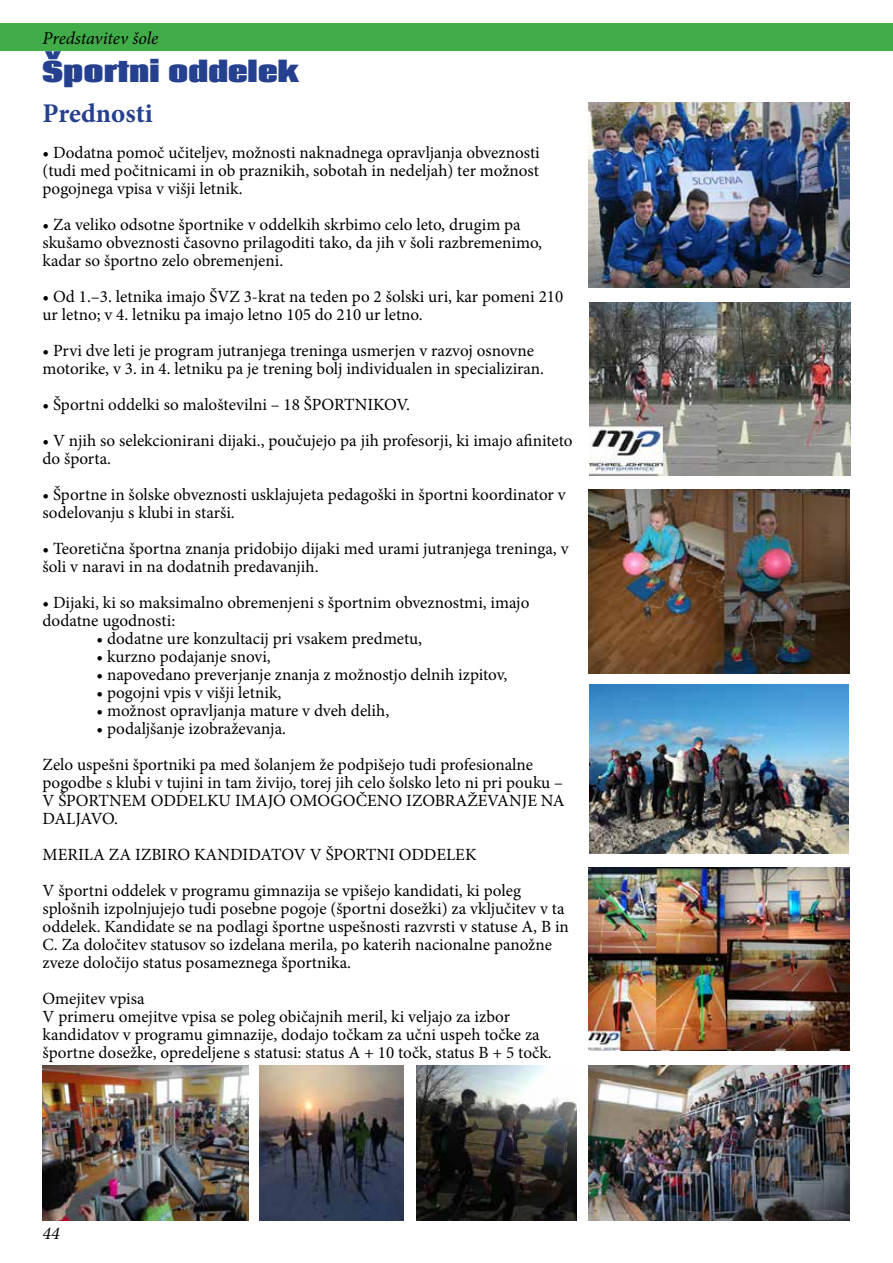
<style>
.page{position:relative;width:893px;height:1263px;background:#fff}
.page>*{position:absolute;margin:0;border:0;box-sizing:border-box;transform-origin:0 0}
.t1{font:800 27px "Coda";color:#25408f}
.t2{font:700 27px "Minion Pro";color:#25408f}
.t3{font:italic 18px "Minion Pro";letter-spacing:-.005em;color:#000}
.t4{font:17.1px/18px "Minion Pro";color:#000}
</style>
<div class="page">
<img style="left:589px;top:102px;width:260px;height:185px">
<img style="left:259px;top:1065px;width:145px;height:155px">
<img style="left:589px;top:490px;width:260px;height:183px">
<img style="left:590px;top:302px;width:260px;height:173px">
<img style="left:589px;top:685px;width:260px;height:168px">
<img style="left:43px;top:1065px;width:206px;height:155px">
<img style="left:589px;top:1065px;width:260px;height:155px">
<img style="left:589px;top:867px;width:260px;height:183px">
<img style="left:417px;top:1065px;width:160px;height:155px">
<div style="left:0;top:23px;width:893px;height:28px;background:#41ad49"></div>
<p class="t3" style="left:43px;top:26px;width:117px">Predstavitev šole</p>
<h1 class="t1" style="left:43px;top:47px;width:258px">Športni oddelek</h1>
<h1 class="t2" style="left:43px;top:94px;width:112px">Prednosti</h1>
<p class="t4" style="left:43px;top:143px;width:499px;text-align:justify">• Dodatna pomoč učiteljev, možnosti naknadnega opravljanja obveznosti (tudi med počitnicami in ob praznikih, sobotah in nedeljah) ter možnost pogojnega vpisa v višji letnik.</p>
<p class="t4" style="left:43px;top:215px;width:501px">• Za veliko odsotne športnike v oddelkih skrbimo celo leto, drugim pa skušamo obveznosti časovno prilagoditi tako, da jih v šoli razbremenimo, kadar so športno zelo obremenjeni.</p>
<p class="t4" style="left:43px;top:287px;width:522px">• Od 1.–3. letnika imajo ŠVZ 3-krat na teden po 2 šolski uri, kar pomeni 210 ur letno; v 4. letniku pa imajo letno 105 do 210 ur letno.</p>
<p class="t4" style="left:43px;top:341px;width:503px">• Prvi dve leti je program jutranjega treninga usmerjen v razvoj osnovne motorike, v 3. in 4. letniku pa je trening bolj individualen in specializiran.</p>
<p class="t4" style="left:43px;top:395px;width:369px">• Športni oddelki so maloštevilni – 18 ŠPORTNIKOV.</p>
<p class="t4" style="left:43px;top:431px;width:532px">• V njih so selekcionirani dijaki., poučujejo pa jih profesorji, ki imajo afiniteto do športa.</p>
<p class="t4" style="left:43px;top:485px;width:525px">• Športne in šolske obveznosti usklajujeta pedagoški in športni koordinator v sodelovanju s klubi in starši.</p>
<p class="t4" style="left:43px;top:539px;width:528px">• Teoretična športna znanja pridobijo dijaki med urami jutranjega treninga, v šoli v naravi in na dodatnih predavanjih.</p>
<p class="t4" style="left:43px;top:593px;width:488px">• Dijaki, ki so maksimalno obremenjeni s športnim obveznostmi, imajo dodatne ugodnosti:</p>
<p class="t4" style="left:97px;top:629px;width:327px">• dodatne ure konzultacij pri vsakem predmetu,</p>
<p class="t4" style="left:97px;top:647px;width:176px">• kurzno podajanje snovi,</p>
<p class="t4" style="left:97px;top:665px;width:412px">• napovedano preverjanje znanja z možnostjo delnih izpitov,</p>
<p class="t4" style="left:97px;top:683px;width:186px">• pogojni vpis v višji letnik,</p>
<p class="t4" style="left:97px;top:701px;width:294px">• možnost opravljanja mature v dveh delih,</p>
<p class="t4" style="left:43px;top:710px;width:492px;line-height:36px;text-indent:54px">• podaljšanje izobraževanja.<br>Zelo uspešni športniki pa med šolanjem že podpišejo tudi profesionalne</p>
<p class="t4" style="left:43px;top:773px;width:524px;text-align:justify">pogodbe s klubi v tujini in tam živijo, torej jih celo šolsko leto ni pri pouku – V ŠPORTNEM ODDELKU IMAJO OMOGOČENO IZOBRAŽEVANJE NA DALJAVO.</p>
<p class="t4" style="left:43px;top:836px;width:480px;line-height:36px">MERILA ZA IZBIRO KANDIDATOV V ŠPORTNI ODDELEK<br>V športni oddelek v programu gimnazija se vpišejo kandidati, ki poleg</p>
<p class="t4" style="left:43px;top:899px;width:528px">splošnih izpolnjujejo tudi posebne pogoje (športni dosežki) za vključitev v ta oddelek. Kandidate se na podlagi športne uspešnosti razvrsti v statuse A, B in C. Za določitev statusov so izdelana merila, po katerih nacionalne panožne zveze določijo status posameznega športnika.</p>
<p class="t4" style="left:43px;top:989px;width:511px">Omejitev vpisa<br>V primeru omejitve vpisa se poleg običajnih meril, ki veljajo za izbor kandidatov v programu gimnazije, dodajo točkam za učni uspeh točke za športne dosežke, opredeljene s statusi: status A + 10 točk, status B + 5 točk.</p>
<p class="t3" style="left:43px;top:1221px;width:19px">44</p>
</div>
